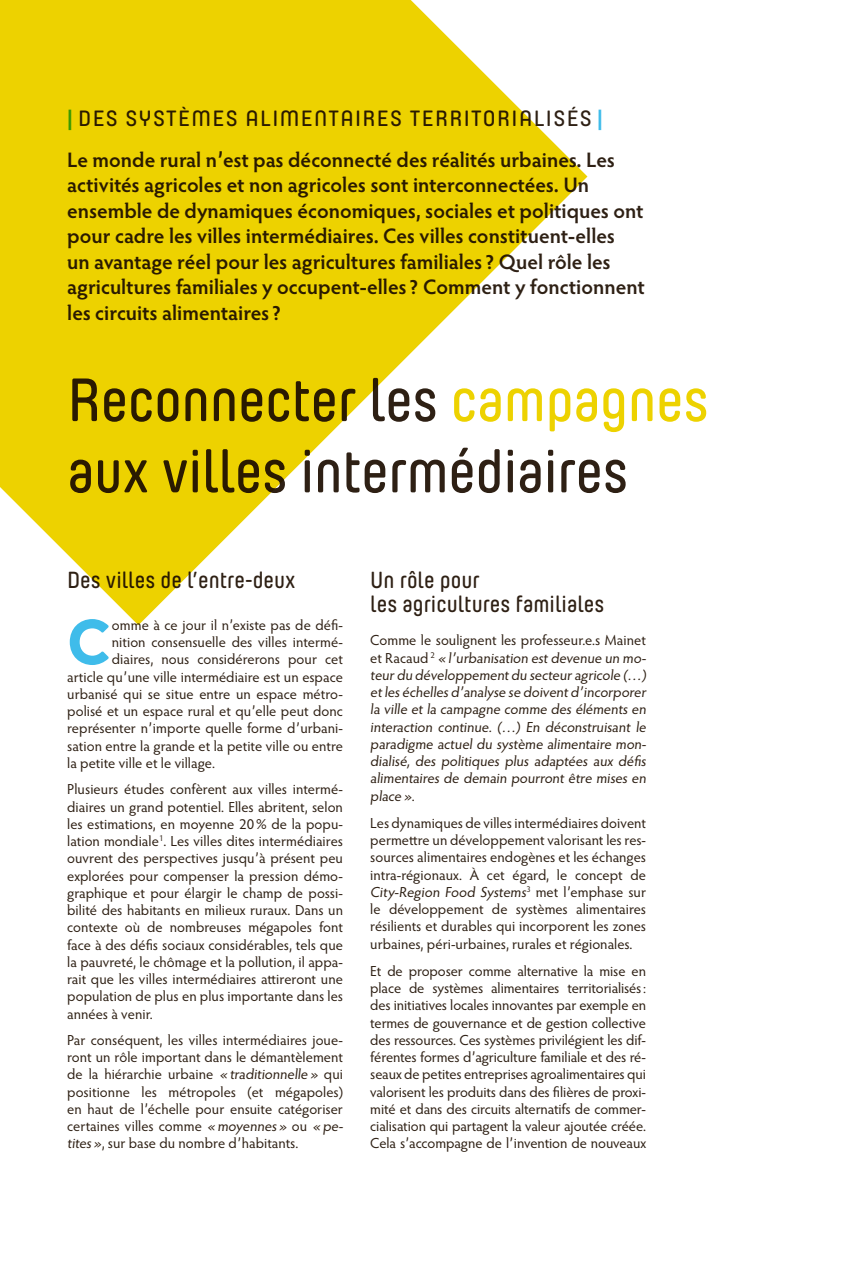
<style>
.page{position:relative;width:864px;height:1263px;background:#fff}
.page>*{position:absolute;margin:0;border:0;box-sizing:border-box;transform-origin:0 0}
.t1{font:900 63.9px "Baron Neue";color:#3fbcea}
.t2{font:600 60.9px/71.2px "Yummo";letter-spacing:-.01em;color:#2e2014}
.t3{font:600 23.25px/23.2px "Yummo";color:#2e2014}
.t4{font:600 22.05px "Yummo";letter-spacing:.06em;color:#2e2014;scale:1.05 1}
.t5{font:600 21px/25.5px "Hypatia Sans Pro";color:#2e2014}
.t6{font:14.55px/17.2px "Hypatia Sans Pro";color:#2e2014;text-align:justify}
.s1{font-family:"Hypatia Sans Pro";font-weight:700;color:#3fbcea}
.s2{color:#edd200}
</style>
<div class="page">
<svg style="left:0;top:0;width:587px;height:625px;fill:#edd200"></svg>
<h3 class="t4" style="left:67px;top:101px;width:511px"><span class="s1">|</span> DES SYSTÈMES ALIMENTAIRES TERRITORIALISÉS <span class="s1">|</span></h3>
<p class="t5" style="left:67px;top:146px;width:579px">Le monde rural n’est pas déconnecté des réalités urbaines. Les activités agricoles et non agricoles sont interconnectées. Un ensemble de dynamiques économiques, sociales et politiques ont pour cadre les villes intermédiaires. Ces villes constituent-elles<br>un avantage réel pour les agricultures familiales ? Quel rôle les agricultures familiales y occupent-elles ? Comment y fonctionnent les circuits alimentaires ?</p>
<h2 class="t2" style="left:67px;top:358px;width:643px">Reconnecter les <span class="s2">campagnes </span>aux villes intermédiaires</h2>
<h3 class="t3" style="left:67px;top:566px;width:230px">Des villes de l’entre-deux</h3>
<h1 class="t1" style="left:67px;top:601px;width:46px">C</h1>
<p class="t6" style="left:112px;top:616px;width:232px">omme à ce jour il n’existe pas de défi-</p>
<p class="t6" style="left:112px;top:633px;width:232px">nition consensuelle des villes intermé-</p>
<p class="t6" style="left:112px;top:650px;width:232px">diaires, nous considérerons pour cet</p>
<p class="t6" style="left:67px;top:668px;width:277px">article qu’une ville intermédiaire est un espace</p>
<p class="t6" style="left:67px;top:685px;width:277px">urbanisé qui se situe entre un espace métro-</p>
<p class="t6" style="left:67px;top:702px;width:277px">polisé et un espace rural et qu’elle peut donc</p>
<p class="t6" style="left:67px;top:719px;width:277px">représenter n’importe quelle forme d’urbani-</p>
<p class="t6" style="left:67px;top:737px;width:277px">sation entre la grande et la petite ville ou entre</p>
<p class="t6" style="left:67px;top:754px;width:149px">la petite ville et le village.</p>
<p class="t6" style="left:67px;top:780px;width:277px">Plusieurs études confèrent aux villes intermé&shy;diaires un grand potentiel. Elles abritent, selon les estimations, en moyenne 20% de la popu&shy;lation mondiale<sup>1</sup>. Les villes dites intermédiaires ouvrent des perspectives jusqu’à présent peu explorées pour compenser la pression démo&shy;graphique et pour élargir le champ de possi&shy;bilité des habitants en milieux ruraux. Dans un contexte où de nombreuses mégapoles font face à des défis sociaux considérables, tels que la pauvreté, le chômage et la pollution, il appa&shy;rait que les villes intermédiaires attireront une population de plus en plus importante dans les années à venir.</p>
<p class="t6" style="left:67px;top:1031px;width:279px;text-align:left">Par conséquent, les villes intermédiaires joue&shy;ront un rôle important dans le démantèlement de la hiérarchie urbaine «traditionnelle» qui positionne les métropoles (et mégapoles) en haut de l’échelle pour ensuite catégoriser certaines villes comme «moyennes» ou «pe&shy;tites», sur base du nombre d’habitants.</p>
<h3 class="t3" style="left:370px;top:566px;width:235px">Un rôle pour<br>les agricultures familiales</h3>
<p class="t6" style="left:370px;top:631px;width:279px;text-align:left">Comme le soulignent les professeur.e.s Mainet et Ra cau d <sup>2</sup> «l’urbanisation est devenue un mo&shy;teur du développement du secteur agricole (…) et les échelles d’analyse se doivent d’incorporer la ville et la campagne comme des éléments en interaction continue. (…) En déconstruisant le paradigme actuel du système alimentaire mon&shy;dialisé, des politiques plus adaptées aux défis alimentaires de demain pourront être mises en place».</p>
<p class="t6" style="left:370px;top:814px;width:277px">Les dynamiques de villes intermédiaires doivent permettre un développement valorisant les res&shy;sources alimentaires endogènes et les échanges intra-régionaux. À cet égard, le concept de City-Region Food Systems<sup>3</sup> met l ’em phase su r le développement de systèmes alimentaires résilients et durables qui incorporent les zones urbaines, péri-urbaines, rurales et régionales.</p>
<p class="t6" style="left:370px;top:962px;width:277px">Et de proposer comme alternative la mise en place de systèmes alimentaires territorialisés: des initiatives locales innovantes par exemple en termes de gouvernance et de gestion collective des ressources. Ces systèmes privilégient les dif&shy;férentes formes d’agriculture familiale et des ré&shy;seaux de petites entreprises agroalimentaires qui valorisent les produits dans des filières de proxi&shy;mité et dans des circuits alternatifs de commer&shy;cialisation qui partagent la valeur ajoutée créée.<br>Cela s’accompagne de l’invention de nouveaux</p>
</div>
